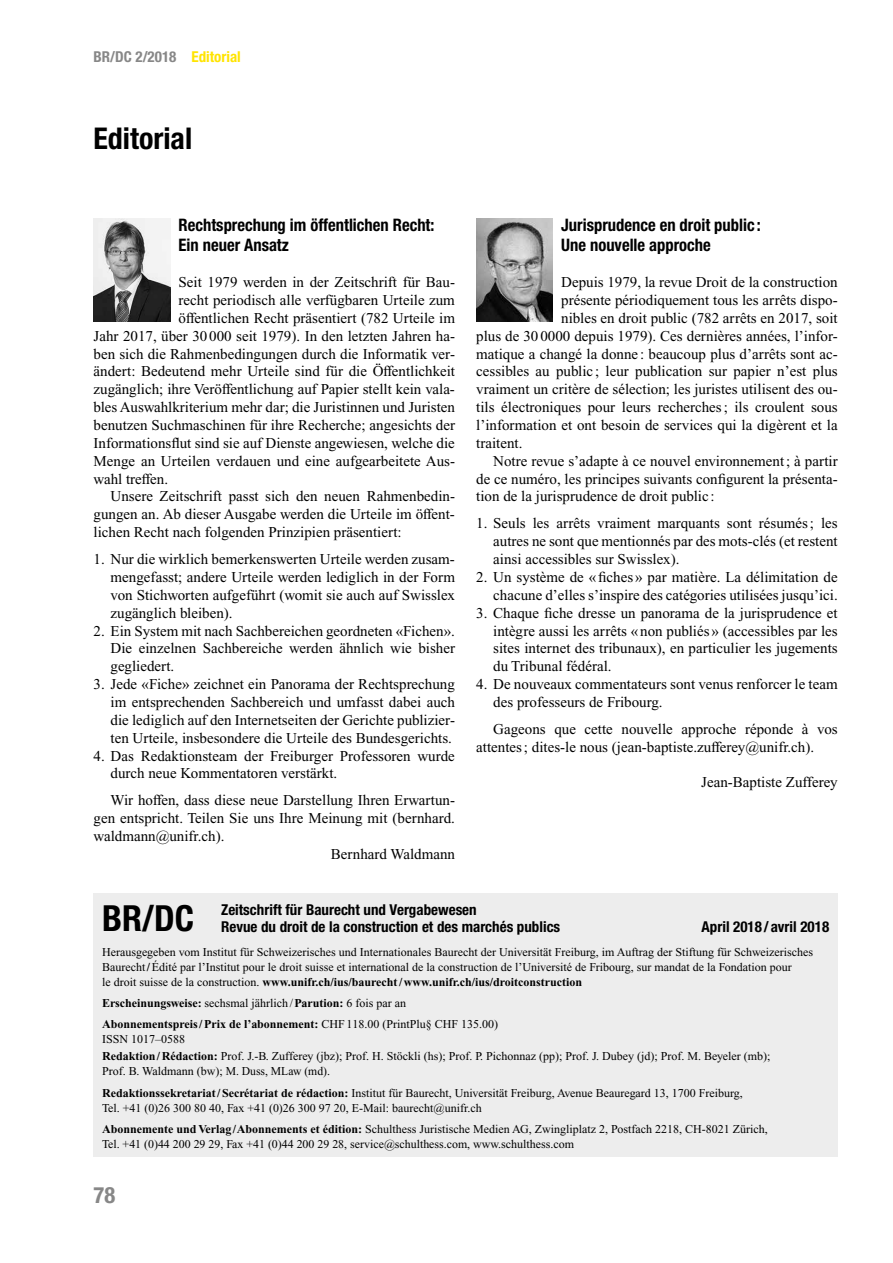
<style>
.page{position:relative;width:893px;height:1263px;background:#fff}
.page>*{position:absolute;margin:0;border:0;box-sizing:border-box;transform-origin:0 0}
.t1{font:700 condensed 36px "Helvetica Neue LT Std";color:#000}
.t2{font:700 condensed 30px "Helvetica Neue LT Std";color:#000}
.t3{font:700 condensed 22.5px "Helvetica Neue LT Std";color:#878787}
.t4{font:700 condensed 17.25px/20.2px "Helvetica Neue LT Std";color:#000;scale:.96 1}
.t5{font:15px/17.9px "Times New Roman PS Std";color:#000}
.t6{font:700 condensed 15px/16.5px "Helvetica Neue LT Std";color:#000}
.t7{font:15px "Times New Roman PS Std";letter-spacing:.025em;color:#000}
.t8{font:700 condensed 15px "Helvetica Neue LT Std";color:#878787}
.t9{font:12px/15px "Times New Roman PS Std";color:#000}
.t10{font:700 12px/21.3px "Times New Roman PS Std";color:#000}
.s1{color:#ffe400}
.s2{font-weight:700}
.s3{font-weight:400}
</style>
<div class="page">
<img style="left:94px;top:218px;width:76px;height:103px">
<img style="left:476px;top:218px;width:77px;height:103px">
<div style="left:94px;top:893px;width:744px;height:264px;background:#ededed"></div>
<p class="t8" style="left:94px;top:47px;width:149px">BR/DC 2/2018 <span class="s1">Editorial</span></p>
<h2 class="t2" style="left:94px;top:120px;width:100px">Editorial</h2>
<p class="t4" style="left:179px;top:214px;width:268px">Rechtsprechung im öffentlichen Recht:<br>Ein neuer Ansatz</p>
<p class="t5" style="left:179px;top:273px;width:278px">Seit 1979 werden in der Zeitschrift für Bau-</p>
<p class="t5" style="left:179px;top:291px;width:276px">recht periodisch alle verfügbaren Urteile zum</p>
<p class="t5" style="left:179px;top:309px;width:276px">öffentlichen Recht präsentiert (782 Urteile im</p>
<p class="t5" style="left:94px;top:327px;width:363px">Jahr 2017, über 30000 seit 1979). In den letzten Jahren ha-</p>
<p class="t5" style="left:94px;top:345px;width:363px">ben sich die Rahmenbedingungen durch die Informatik ver-</p>
<p class="t5" style="left:94px;top:362px;width:363px">ändert: Bedeutend mehr Urteile sind für die Öffentlichkeit</p>
<p class="t5" style="left:94px;top:380px;width:363px">zugänglich; ihre Veröffentlichung auf Papier stellt kein vala-</p>
<p class="t5" style="left:94px;top:398px;width:363px">bles Auswahlkriterium mehr dar; die Juristinnen und Juristen</p>
<p class="t5" style="left:94px;top:416px;width:363px">benutzen Suchmaschinen für ihre Recherche; angesichts der</p>
<p class="t5" style="left:94px;top:434px;width:363px">Informationsflut sind sie auf Dienste angewiesen, welche die</p>
<p class="t5" style="left:94px;top:452px;width:363px">Menge an Urteilen verdauen und eine aufgearbeitete Aus-</p>
<p class="t5" style="left:94px;top:470px;width:76px">wahl treffen.</p>
<p class="t5" style="left:111px;top:487px;width:346px">Unsere Zeitschrift passt sich den neuen Rahmenbedin-</p>
<p class="t5" style="left:94px;top:505px;width:363px">gungen an. Ab dieser Ausgabe werden die Urteile im öffent-</p>
<p class="t5" style="left:94px;top:523px;width:310px">lichen Recht nach folgenden Prinzipien präsentiert:</p>
<p class="t5" style="left:111px;top:550px;width:346px;text-indent:-17px">1. Nur die wirklich bemerkenswerten Urteile werden zusam&shy;mengefasst; andere Urteile werden lediglich in der Form von Stichworten aufgeführt (womit sie auch auf Swisslex zugänglich bleiben).</p>
<p class="t5" style="left:111px;top:622px;width:346px;text-align:justify;text-indent:-17px">2. Ein System mit nach Sachbereichen geordneten «Fichen».<br>Die einzelnen Sachbereiche werden ähnlich wie bisher gegliedert.</p>
<p class="t5" style="left:111px;top:675px;width:346px;text-align:justify;text-indent:-17px">3. Jede «Fiche» zeichnet ein Panorama der Rechtsprechung im entsprechenden Sachbereich und umfasst dabei auch die lediglich auf den Internetseiten der Gerichte publizier&shy;ten Urteile, insbesondere die Urteile des Bundesgerichts.</p>
<p class="t5" style="left:111px;top:747px;width:346px;text-indent:-17px">4. Das Redaktionsteam der Freiburger Professoren wurde durch neue Kommentatoren verstärkt.</p>
<p class="t5" style="left:111px;top:791px;width:346px">Wir hoffen, dass diese neue Darstellung Ihren Erwartun-</p>
<p class="t5" style="left:94px;top:809px;width:363px">gen entspricht. Teilen Sie uns Ihre Meinung mit (bernhard.</p>
<p class="t5" style="left:94px;top:827px;width:132px">waldmann@unifr.ch).</p>
<p class="t5" style="left:331px;top:845px;width:126px">Bernhard Waldmann</p>
<p class="t4" style="left:561px;top:214px;width:209px">Jurisprudence en droit public :<br>Une nouvelle approche</p>
<p class="t5" style="left:561px;top:273px;width:278px">Depuis 1979, la revue Droit de la construction</p>
<p class="t5" style="left:561px;top:291px;width:278px">présente périodiquement tous les arrêts dispo-</p>
<p class="t5" style="left:561px;top:309px;width:278px">nibles en droit public (782 arrêts en 2017, soit</p>
<p class="t5" style="left:476px;top:327px;width:363px">plus de 300000 depuis 1979). Ces dernières années, l’infor-</p>
<p class="t5" style="left:476px;top:345px;width:363px">matique a changé la donne : beaucoup plus d’arrêts sont ac-</p>
<p class="t5" style="left:476px;top:362px;width:363px">cessibles au public ; leur publication sur papier n’est plus</p>
<p class="t5" style="left:476px;top:380px;width:363px">vraiment un critère de sélection; les juristes utilisent des ou-</p>
<p class="t5" style="left:476px;top:398px;width:363px">tils électroniques pour leurs recherches; ils croulent sous</p>
<p class="t5" style="left:476px;top:416px;width:363px">l’information et ont besoin de services qui la digèrent et la</p>
<p class="t5" style="left:476px;top:434px;width:48px">traitent.</p>
<p class="t5" style="left:493px;top:452px;width:346px">Notre revue s’adapte à ce nouvel environnement; à partir</p>
<p class="t7" style="left:476px;top:470px;width:363px">de ce numéro, les principes suivants configurent la présenta-</p>
<p class="t5" style="left:476px;top:487px;width:240px">tion de la jurisprudence de droit public :</p>
<p class="t5" style="left:493px;top:514px;width:346px;text-align:justify;text-indent:-17px">1. Seuls les arrêts vraiment marquants sont résumés; les autres ne sont que mentionnés par des mots-clés (et restent ainsi accessibles sur Swisslex).</p>
<p class="t5" style="left:476px;top:568px;width:363px;text-align:right">2. Un système de «fiches » par matière. La délimitation de chacune d’elles s’inspire des catégories utilisées jusqu’ici.</p>
<p class="t5" style="left:493px;top:604px;width:346px;text-align:justify;text-indent:-17px">3. Chaque fiche dresse un panorama de la jurisprudence et intègre aussi les arrêts «non publiés » (accessibles par les sites internet des tribunaux), en particulier les jugements du Tribunal fédéral.</p>
<p class="t5" style="left:493px;top:675px;width:344px;text-indent:-17px">4. De nouveaux commentateurs sont venus renforcer le team des professeurs de Fribourg.</p>
<p class="t5" style="left:476px;top:720px;width:363px;text-indent:17px">Gageons que cette nouvelle approche réponde à vos attentes; dites-le nous (jean-baptiste.zufferey@unifr.ch).</p>
<p class="t5" style="left:701px;top:773px;width:138px">Jean-Baptiste Zufferey</p>
<h1 class="t1" style="left:102px;top:896px;width:93px">BR/DC</h1>
<p class="t6" style="left:221px;top:901px;width:341px">Zeitschrift für Baurecht und Vergabewesen<br>Revue du droit de la construction et des marchés publics</p>
<p class="t6" style="left:702px;top:918px;width:129px">April 2018 / avril 2018</p>
<p class="t9" style="left:102px;top:944px;width:712px">Herausgegeben vom Institut für Schweizerisches und Internationales Baurecht der Universität Freiburg, im Auftrag der Stiftung für Schweizerisches<br>Baurecht<span class="s2">/</span>Édité par l’Institut pour le droit suisse et international de la construction de l’Université de Fribourg, sur mandat de la Fondation pour<br>le droit suisse de la construction. <span class="s2">www.unifr.ch/ius/baurecht/www.unifr.ch/ius/droitconstruction</span></p>
<p class="t10" style="left:102px;top:992px;width:398px">Erscheinungsweise: <span class="s3">sechsmal jährlich /</span>Parution: <span class="s3">6 fois par an<br></span>Abonnementspreis/Prix de l’abonnement: <span class="s3">CHF118.00 (PrintPlu§ CHF 135.00)</span></p>
<p class="t9" style="left:102px;top:1031px;width:670px;line-height:17.1px">ISSN 1017–0588<br><span class="s2">Redaktion/Rédaction:</span> Prof. J.-B. Zufferey (jbz); Prof. H. Stöckli (hs); Prof. P. Pichonnaz (pp); Prof. J. Dubey (jd); Prof. M. Beyeler (mb);</p>
<p class="t9" style="left:102px;top:1061px;width:642px;line-height:21.5px">Prof. B. Waldmann (bw); M. Duss, MLaw (md).<br><span class="s2">Redaktionssekretariat/Secrétariat de rédaction:</span> Institut für Baurecht, Universität Freiburg, Avenue Beauregard 13, 1700 Freiburg,</p>
<p class="t9" style="left:102px;top:1097px;width:667px;line-height:21.5px">Tel. +41 (0)26 300 80 40, Fax +41 (0)26 300 97 20, E-Mail: baurecht@unifr.ch<br><span class="s2">Abonnemente und Verlag /Abonnements et édition:</span> Schulthess Juristische Medien AG, Zwingliplatz 2, Postfach 2218, CH-8021 Zürich,</p>
<p class="t9" style="left:102px;top:1137px;width:472px">Tel. +41 (0)44 200 29 29, Fax +41 (0)44 200 29 28, service@schulthess.com, www.schulthess.com</p>
<h3 class="t3" style="left:94px;top:1181px;width:23px">78</h3>
</div>
